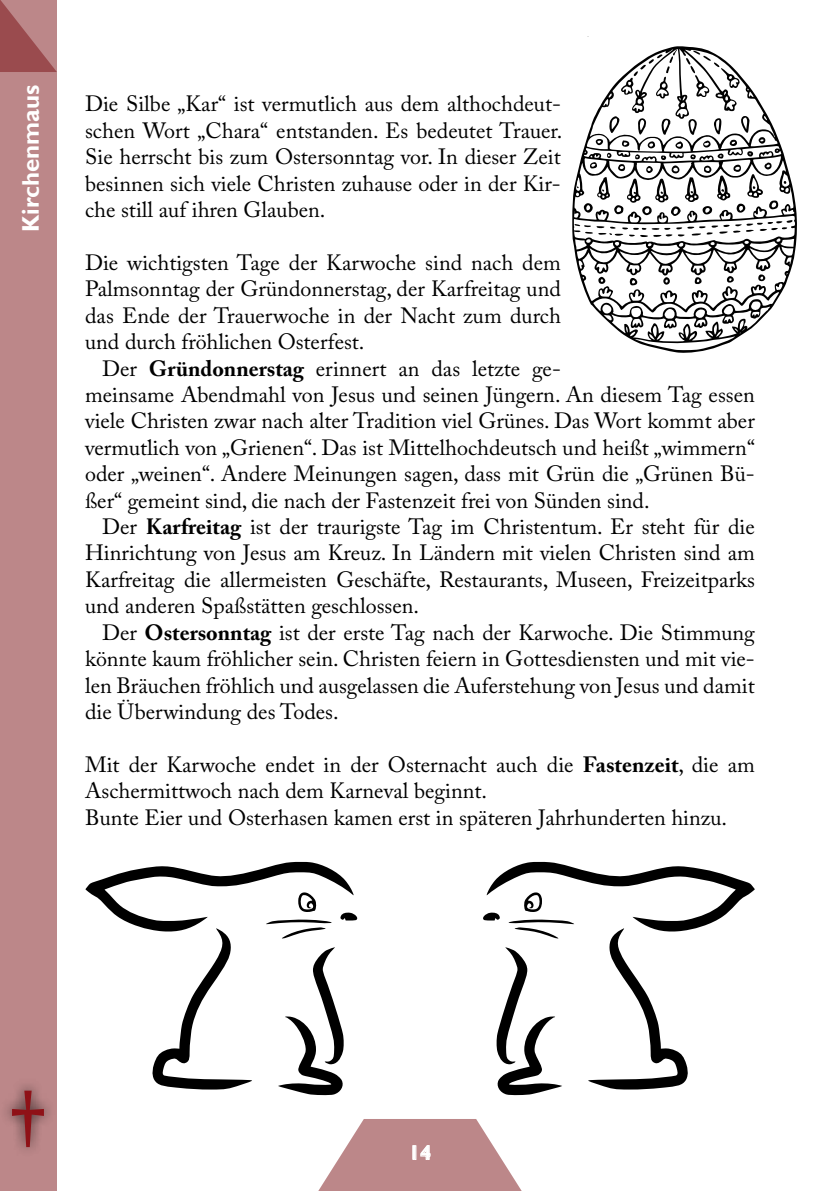
<style>
.page{position:relative;width:840px;height:1191px;background:#fff}
.page>*{position:absolute;margin:0;border:0;box-sizing:border-box;transform-origin:0 0}
.t1{font:96px "Nirmala UI";color:#8f1117}
.t2{font:700 24px "Gill Sans";color:#fff}
.t3{font:22px/26.4px "Adobe Caslon Pro";color:#000;text-align:justify}
.t4{font:700 20px "Gill Sans";color:#fff}
.s1{font-weight:700}
</style>
<div class="page">
<div style="left:0;top:0;width:57px;height:1191px;background:#bc8789"></div>
<svg style="left:318px;top:1119px;width:204px;height:72px"></svg>
<div style="left:0;top:1078px;width:56px;height:80px;background:#000;opacity:.75"></div>
<svg style="left:572px;top:46px;width:225px;height:307px"></svg>
<svg style="left:685px;top:50px;width:54px;height:47px"></svg>
<svg style="left:620px;top:49px;width:57px;height:49px"></svg>
<svg style="left:574px;top:116px;width:218px;height:121px"></svg>
<svg style="left:757px;top:273px;width:7px;height:9px"></svg>
<svg style="left:725px;top:276px;width:8px;height:7px"></svg>
<svg style="left:598px;top:276px;width:7px;height:8px"></svg>
<svg style="left:661px;top:277px;width:9px;height:10px"></svg>
<svg style="left:693px;top:277px;width:8px;height:7px"></svg>
<svg style="left:629px;top:278px;width:9px;height:7px"></svg>
<svg style="left:483px;top:861px;width:271px;height:234px"></svg>
<svg style="left:85px;top:861px;width:273px;height:234px"></svg>
<p class="t2" style="left:16px;top:232px;width:149px;rotate:-90deg">Kirchenmaus</p>
<p class="t3" style="left:85px;top:91px;width:478px">Die Silbe „Kar“ ist vermutlich aus dem althochdeut&shy;schen Wort „Chara“ entstanden. Es bedeutet Trauer.<br>Sie herrscht bis zum Ostersonntag vor. In dieser Zeit besinnen sich viele Christen zuhause oder in der Kir&shy;che still auf ihren Glauben.</p>
<p class="t3" style="left:85px;top:249px;width:477px">Die wichtigsten Tage der Karwoche sind nach dem Palmsonntag der Gründonnerstag, der Karfreitag und das Ende der Trauerwoche in der Nacht zum durch und durch fröhlichen Osterfest.</p>
<p class="t3" style="left:85px;top:355px;width:671px;text-align:left;text-indent:17px">Der <span class="s1">Gründonnerstag</span> erinnert an das letzte ge-<br>meinsame Abendmahl von Jesus und seinen Jüngern. An diesem Tag essen viele Christen zwar nach alter Tradition viel Grünes. Das Wort kommt aber vermutlich von „Grienen“. Das ist Mittelhochdeutsch und heißt „wimmern“ oder „weinen“. Andere Meinungen sagen, dass mit Grün die „Grünen Bü&shy;ßer“ gemeint sind, die nach der Fastenzeit frei von Sünden sind.</p>
<p class="t3" style="left:85px;top:513px;width:671px;text-indent:17px">Der <span class="s1">Karfreitag</span> ist der traurigste Tag im Christentum. Er steht für die Hinrichtung von Jesus am Kreuz. In Ländern mit vielen Christen sind am Karfreitag die allermeisten Geschäfte, Restaurants, Museen, Freizeitparks und anderen Spaßstätten geschlossen.</p>
<p class="t3" style="left:85px;top:619px;width:671px;text-indent:17px">Der <span class="s1">Ostersonntag</span> ist der erste Tag nach der Karwoche. Die Stimmung könnte kaum fröhlicher sein. Christen feiern in Gottesdiensten und mit vie&shy;len Bräuchen fröhlich und ausgelassen die Auferstehung von Jesus und damit die Überwindung des Todes.</p>
<p class="t3" style="left:85px;top:751px;width:670px;text-align:left">Mit der Karwoche endet in der Osternacht auch die <span class="s1">Fastenzeit</span>, die am<br>Aschermittwoch nach dem Karneval beginnt.<br>Bunte Eier und Osterhasen kamen erst in späteren Jahrhunderten hinzu.</p>
<h1 class="t1" style="left:10px;top:1045px;width:37px">†</h1>
<p class="t4" style="left:408px;top:1140px;width:24px">14</p>
</div>
